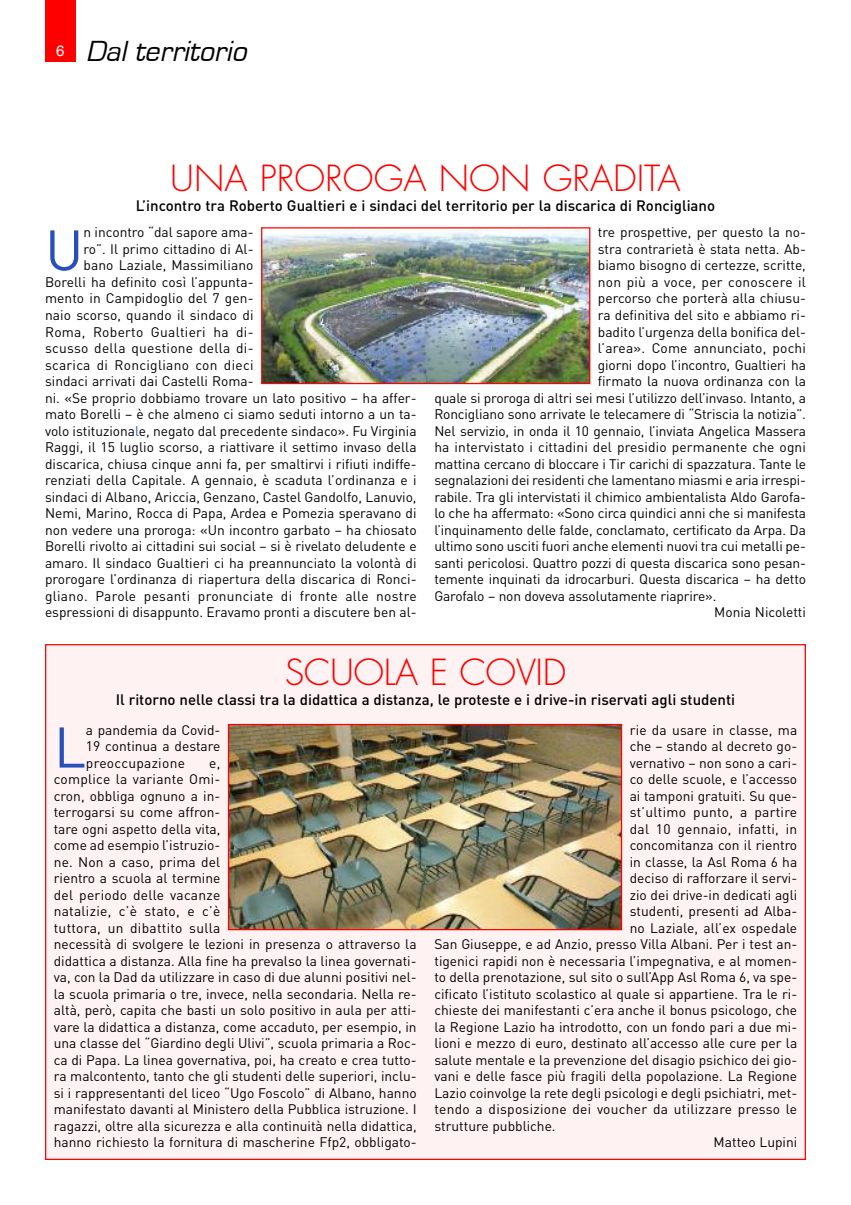
<style>
.page{position:relative;width:851px;height:1205px;background:#fff}
.page>*{position:absolute;margin:0;border:0;box-sizing:border-box;transform-origin:0 0}
.t1{font:56.38px "DIN";color:#2950b8}
.t2{font:300 35px "Futura Std";color:#f00}
.t3{font:italic 30px "Eurostile";color:#000}
.t4{font:500 15px "DIN";color:#000}
.t5{font:13.75px/16.5px "DIN";color:#000;text-align:justify}
.t6{font:13.75px "DIN";letter-spacing:.02em;color:#000}
.s1{color:#2950b8}
</style>
<div class="page">
<div style="left:45px;top:0;width:31px;height:62px;background:#f00"></div>
<div style="left:46px;top:645px;width:758px;height:513px;background:#fff2f2"></div>
<img style="left:230px;top:726px;width:390px;height:202px">
<div style="left:228px;top:724px;width:394px;height:206px;border:1px solid #f00"></div>
<img style="left:263px;top:229px;width:325px;height:153px">
<div style="left:261px;top:227px;width:329px;height:157px;border:1px solid #f00"></div>
<h3 class="t3" style="left:56px;top:37px;width:198px"><sup>6</sup> dal territorio</h3>
<h2 class="t2" style="left:170px;top:162px;width:512px">UNA PROROGA NON GRADITA</h2>
<p class="t4" style="left:136px;top:197px;width:580px">L’incontro tra Roberto Gualtieri e i sindaci del territorio per la discarica di Roncigliano</p>
<h1 class="t1" style="left:45px;top:218px;width:40px">U</h1>
<p class="t5" style="left:83px;top:224px;width:171px">n incontro “dal sapore ama-</p>
<p class="t5" style="left:83px;top:241px;width:171px">ro”. Il primo cittadino di Al-</p>
<p class="t5" style="left:83px;top:257px;width:171px">bano Laziale, Massimiliano</p>
<p class="t5" style="left:45px;top:274px;width:210px">Borelli ha definito così l’appunta-</p>
<p class="t5" style="left:45px;top:290px;width:210px">mento in Campidoglio del 7 gen-</p>
<p class="t5" style="left:45px;top:307px;width:210px">naio scorso, quando il sindaco di</p>
<p class="t6" style="left:45px;top:324px;width:210px">Roma, Roberto Gualtieri ha di-</p>
<p class="t6" style="left:45px;top:340px;width:210px">scusso della questione della di-</p>
<p class="t6" style="left:45px;top:357px;width:210px">scarica di Roncigliano con dieci</p>
<p class="t5" style="left:45px;top:373px;width:210px">sindaci arrivati dai Castelli Roma-</p>
<p class="t5" style="left:45px;top:389px;width:373px">ni. «Se proprio dobbiamo trovare un lato positivo – ha affer-</p>
<p class="t5" style="left:45px;top:406px;width:373px">mato Borelli – è che almeno ci siamo seduti intorno a un ta-</p>
<p class="t5" style="left:45px;top:422px;width:373px">volo istituziona<span class="s1">l</span>e, negato dal precedente sindaco». Fu Virginia</p>
<p class="t5" style="left:45px;top:439px;width:373px">Raggi, il 15 luglio scorso, a riattivare il settimo invaso della</p>
<p class="t5" style="left:45px;top:455px;width:373px">discarica, chiusa cinque anni fa, per smaltirvi i rifiuti indiffe-</p>
<p class="t5" style="left:45px;top:472px;width:373px">renziati della Capitale. A gennaio, è scaduta l’ordinanza e i</p>
<p class="t5" style="left:45px;top:488px;width:373px">sindaci di Albano, Ariccia, Genzano, Castel Gandolfo, Lanuvio,</p>
<p class="t5" style="left:45px;top:505px;width:373px">Nemi, Marino, Rocca di Papa, Ardea e Pomezia speravano di</p>
<p class="t5" style="left:45px;top:521px;width:373px">non vedere una proroga: «Un incontro garbato – ha chiosato</p>
<p class="t5" style="left:45px;top:538px;width:373px">Borelli rivolto ai cittadini sui social – si è rivelato deludente e</p>
<p class="t5" style="left:45px;top:554px;width:373px">amaro. Il sindaco Gualtieri ci ha preannunciato la volontà di</p>
<p class="t5" style="left:45px;top:571px;width:373px">prorogare l’ordinanza di riapertura della discarica di Ronci-</p>
<p class="t6" style="left:45px;top:588px;width:373px">gliano. Parole pesanti pronunciate di fronte alle nostre</p>
<p class="t5" style="left:45px;top:604px;width:373px">espressioni di disappunto. Eravamo pronti a discutere ben al-</p>
<p class="t5" style="left:597px;top:224px;width:209px">tre prospettive, per questo la no-</p>
<p class="t5" style="left:597px;top:241px;width:209px">stra contrarietà è stata netta. Ab-</p>
<p class="t5" style="left:597px;top:257px;width:209px">biamo bisogno di certezze, scritte,</p>
<p class="t6" style="left:597px;top:274px;width:209px">non più a voce, per conoscere il</p>
<p class="t5" style="left:597px;top:290px;width:209px">percorso che porterà alla chiusu-</p>
<p class="t5" style="left:597px;top:307px;width:209px">ra definitiva del sito e abbiamo ri-</p>
<p class="t5" style="left:597px;top:323px;width:209px">badito l’urgenza della bonifica del-</p>
<p class="t5" style="left:597px;top:340px;width:209px">l’area». Come annunciato, pochi</p>
<p class="t5" style="left:597px;top:356px;width:209px">giorni dopo l’incontro, Gualtieri ha</p>
<p class="t5" style="left:597px;top:373px;width:209px">firmato la nuova ordinanza con la</p>
<p class="t5" style="left:434px;top:389px;width:373px">quale si proroga di altri sei mesi l’utilizzo dell’invaso. Intanto, a</p>
<p class="t5" style="left:434px;top:406px;width:373px">Roncigliano sono arrivate le telecamere di “Striscia la notizia”.</p>
<p class="t5" style="left:434px;top:422px;width:373px">Nel servizio, in onda il 10 gennaio, l’inviata Angelica Massera</p>
<p class="t5" style="left:434px;top:439px;width:373px">ha intervistato i cittadini del presidio permanente che ogni</p>
<p class="t5" style="left:434px;top:455px;width:373px">mattina cercano di bloccare i Tir carichi di spazzatura. Tante le</p>
<p class="t5" style="left:434px;top:472px;width:373px">segnalazioni dei residenti che lamentano miasmi e aria irrespi-</p>
<p class="t5" style="left:434px;top:488px;width:373px">rabile. Tra gli intervistati il chimico ambientalista Aldo Garofa-</p>
<p class="t5" style="left:434px;top:505px;width:373px">lo che ha affermato: «Sono circa quindici anni che si manifesta</p>
<p class="t5" style="left:434px;top:521px;width:373px">l’inquinamento delle falde, conclamato, certificato da Arpa. Da</p>
<p class="t5" style="left:434px;top:538px;width:373px">ultimo sono usciti fuori anche elementi nuovi tra cui metalli pe-</p>
<p class="t5" style="left:434px;top:554px;width:373px">santi pericolosi. Quattro pozzi di questa discarica sono pesan-</p>
<p class="t5" style="left:434px;top:571px;width:373px">temente inquinati da idrocarburi. Questa discarica – ha detto</p>
<p class="t5" style="left:434px;top:587px;width:283px">Garofalo – non doveva assolutamente riaprire».</p>
<p class="t5" style="left:714px;top:604px;width:93px">Monia Nicoletti</p>
<h2 class="t2" style="left:285px;top:656px;width:283px">SCUOLA E COVID</h2>
<p class="t4" style="left:116px;top:691px;width:621px">Il ritorno nelle classi tra la didattica a distanza, le proteste e i drive-in riservati agli studenti</p>
<h1 class="t1" style="left:54px;top:715px;width:34px">L</h1>
<p class="t5" style="left:86px;top:721px;width:136px">a pandemia da Covid-19 continua a destare preoccupazione</p>
<p class="t5" style="left:54px;top:754px;width:364px;text-align:left;text-indent:155px">e,<br>complice la variante Omi-<br>cron, obbliga ognuno a in-<br>terrogarsi su come affron-<br>tare ogni aspetto della vita,<br>come ad esempio l’istruzio-<br>ne. Non a caso, prima del<br>rientro a scuola al termine<br>del periodo delle vacanze<br>natalizie, c’è stato, e c’è<br>tuttora, un dibattito sulla<br>necessità di svolgere le lezioni in presenza o attraverso la didattica a distanza. Alla fine ha prevalso la linea governati&shy;va, con la Dad da utilizzare in caso di due alunni positivi nel&shy;la scuola primaria o tre, invece, nella secondaria. Nella re&shy;altà, però, capita che basti un solo positivo in aula per atti&shy;vare la didattica a distanza, come accaduto, per esempio, in una classe del “Giardino degli Ulivi”, scuola primaria a Roc&shy;ca di Papa. La linea governativa, poi, ha creato e crea tutto&shy;ra malcontento, tanto che gli studenti delle superiori, inclu&shy;si i rappresentanti del liceo “Ugo Foscolo” di Albano, hanno manifestato davanti al Ministero della Pubblica istruzione. I ragazzi, oltre alla sicurezza e alla continuità nella didattica, hanno richiesto la fornitura di mascherine Ffp2, obbligato-</p>
<p class="t5" style="left:629px;top:721px;width:169px">rie da usare in classe, ma</p>
<p class="t5" style="left:629px;top:738px;width:169px">che – stando al decreto go-</p>
<p class="t5" style="left:629px;top:754px;width:169px">vernativo – non sono a cari-</p>
<p class="t5" style="left:629px;top:771px;width:169px">co delle scuole, e l’accesso</p>
<p class="t5" style="left:629px;top:787px;width:169px">ai tamponi gratuiti. Su que-</p>
<p class="t6" style="left:629px;top:804px;width:169px">st’ultimo punto, a partire</p>
<p class="t6" style="left:629px;top:821px;width:169px">dal 10 gennaio, infatti, in</p>
<p class="t5" style="left:629px;top:837px;width:169px">concomitanza con il rientro</p>
<p class="t5" style="left:629px;top:853px;width:169px">in classe, la Asl Roma 6 ha</p>
<p class="t5" style="left:629px;top:870px;width:169px">deciso di rafforzare il servi-</p>
<p class="t5" style="left:629px;top:886px;width:169px">zio dei drive-in dedicati agli</p>
<p class="t5" style="left:629px;top:903px;width:169px">studenti, presenti ad Alba-</p>
<p class="t5" style="left:629px;top:919px;width:169px">no Laziale, all’ex ospedale</p>
<p class="t5" style="left:434px;top:936px;width:364px">San Giuseppe, e ad Anzio, presso Villa Albani. Per i test an-</p>
<p class="t5" style="left:434px;top:952px;width:364px">tigenici rapidi non è necessaria l’impegnativa, e al momen-</p>
<p class="t5" style="left:434px;top:969px;width:364px">to della prenotazione, sul sito o sull’App Asl Roma 6, va spe-</p>
<p class="t5" style="left:434px;top:985px;width:364px">cificato l’istituto scolastico al quale si appartiene. Tra le ri-</p>
<p class="t5" style="left:434px;top:1002px;width:364px">chieste dei manifestanti c’era anche il bonus psicologo, che</p>
<p class="t5" style="left:434px;top:1018px;width:364px">la Regione Lazio ha introdotto, con un fondo pari a due mi-</p>
<p class="t5" style="left:434px;top:1035px;width:364px">lioni e mezzo di euro, destinato all’accesso alle cure per la</p>
<p class="t5" style="left:434px;top:1051px;width:364px">salute mentale e la prevenzione del disagio psichico dei gio-</p>
<p class="t5" style="left:434px;top:1068px;width:364px">vani e delle fasce più fragili della popolazione. La Regione</p>
<p class="t5" style="left:434px;top:1084px;width:364px">Lazio coinvolge la rete degli psicologi e degli psichiatri, met-</p>
<p class="t6" style="left:434px;top:1101px;width:364px">tendo a disposizione dei voucher da utilizzare presso le</p>
<p class="t5" style="left:434px;top:1117px;width:123px">strutture pubbliche.</p>
<p class="t5" style="left:713px;top:1134px;width:85px">Matteo Lupini</p>
</div>
